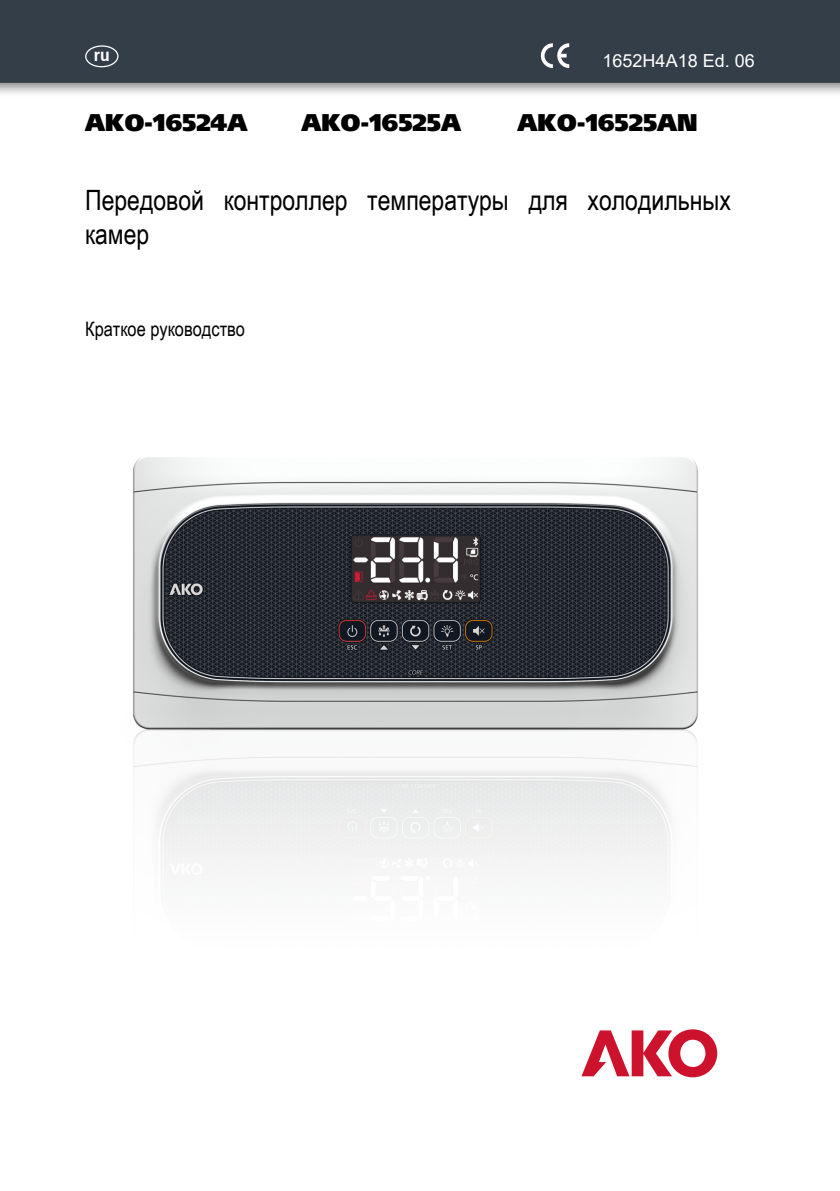
<style>
.page{position:relative;width:840px;height:1191px;background:#fff}
.page>*{position:absolute;margin:0;border:0;box-sizing:border-box;transform-origin:0 0}
.t1{font:28px/33.6px "Arial Narrow";color:#000}
.t2{font:900 24px "Frutiger 95";color:#000}
.t3{font:20px "Arial Narrow";color:#000}
.t4{font:18px "Arial";color:#fff}
.t5{font:700 condensed 18px "Frutiger 67";color:#fff}
</style>
<div class="page">
<div style="left:0;top:0;width:839px;height:98px;background:#000;opacity:.48"></div>
<div style="left:0;top:0;width:839px;height:83px;background:#343e48"></div>
<svg style="left:540px;top:43px;width:29px;height:25px"></svg>
<img style="left:133px;top:457px;width:565px;height:419px">
<div style="left:85px;top:45px;width:33px;height:22px;border:1px solid #fff;border-radius:50%"></div>
<svg style="left:581px;top:1029px;width:135px;height:48px"></svg>
<p class="t5" style="left:94px;top:44px;width:18px">ru</p>
<p class="t4" style="left:602px;top:49px;width:154px">1652H4A18 Ed. 06</p>
<p class="t2" style="left:85px;top:108px;width:164px">AKO-16524A</p>
<p class="t2" style="left:301px;top:108px;width:161px">AKO-16525A</p>
<p class="t2" style="left:517px;top:108px;width:181px">AKO-16525AN</p>
<p class="t1" style="left:85px;top:183px;width:647px">Передовой контроллер температуры для холодильных камер</p>
<p class="t3" style="left:85px;top:314px;width:161px">Краткое руководство</p>
</div>
